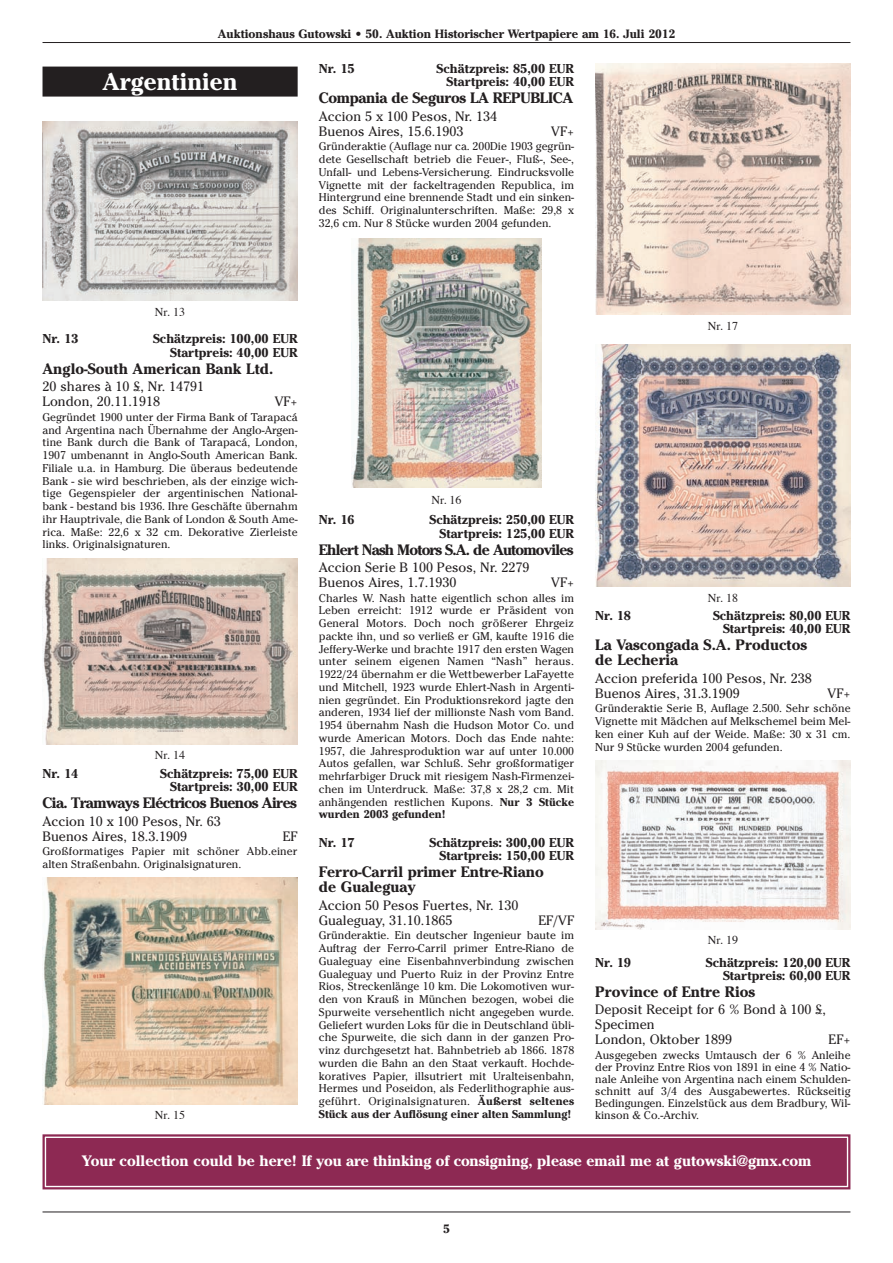
<style>
.page{position:relative;width:893px;height:1263px;background:#fff}
.page>*{position:absolute;margin:0;border:0;box-sizing:border-box;transform-origin:0 0}
.t1{font:700 24px "Cheltenham";color:#fff}
.t2{font:700 15px/15px "Cheltenham";color:#231f20}
.t3{font:700 15px "Cheltenham";color:#fff}
.t4{font:700 15px "Cheltenham";letter-spacing:-.04em;color:#231f20}
.t5{font:700 15px "Cheltenham";letter-spacing:-.05em;color:#231f20}
.t6{font:700 15px "Cheltenham";letter-spacing:-.025em;color:#231f20}
.t7{font:13.5px/15px "Cheltenham";color:#231f20}
.t8{font:700 12.75px/13.5px "Cheltenham";color:#231f20;text-align:right}
.t9{font:700 12px "Cheltenham";color:#231f20}
.t10{font:12px "Times";color:#231f20}
.t11{font:11.25px/12.8px "Cheltenham";color:#231f20;text-align:justify}
.s1{font-weight:700}
</style>
<div class="page">
<div style="left:43px;top:67px;width:255px;height:30px;background:#231f20"></div>
<hr style="left:43px;top:42px;width:807px;height:1px;background:#231f20">
<hr style="left:43px;top:1211px;width:807px;height:1px;background:#231f20">
<img style="left:43px;top:122px;width:255px;height:179px">
<img style="left:43px;top:559px;width:255px;height:185px">
<img style="left:43px;top:877px;width:255px;height:227px">
<div style="left:47px;top:1139px;width:799px;height:46px;background:#8d2953"></div>
<div style="left:43px;top:1134px;width:807px;height:55px;border:2px solid #8d2953"></div>
<div style="left:46px;top:1138px;width:801px;height:48px;border:1px solid #8d2953"></div>
<img style="left:352px;top:239px;width:189px;height:248px">
<img style="left:595px;top:64px;width:255px;height:250px">
<img style="left:595px;top:344px;width:255px;height:242px">
<img style="left:595px;top:761px;width:255px;height:168px">
<p class="t9" style="left:218px;top:30px;width:459px">Auktionshaus Gutowski • 50. Auktion Historischer Wertpapiere am 16. Juli 2012</p>
<h1 class="t1" style="left:102px;top:73px;width:137px">Argentinien</h1>
<p class="t10" style="left:155px;top:307px;width:32px">Nr. 13</p>
<p class="t8" style="left:319px;top:63px;width:37px">Nr. 15</p>
<p class="t8" style="left:437px;top:63px;width:139px">Schätzpreis: 85,00 EUR<br>Startpreis: 40,00 EUR</p>
<h2 class="t6" style="left:319px;top:93px;width:256px">Compania de Seguros LA REPUBLICA</h2>
<p class="t7" style="left:319px;top:108px;width:180px">Accion 5 x 100 Pesos, Nr. 134<br>Buenos Aires, 15.6.1903</p>
<p class="t7" style="left:551px;top:123px;width:24px">VF+</p>
<p class="t11" style="left:319px;top:140px;width:257px">Gründeraktie (Auflage nur ca. 200Die 1903 gegrün&shy;dete Gesellschaft betrieb die Feuer-, Fluß-, See-, Unfall- und Lebens-Versicherung. Eindrucksvolle Vignette mit der fackeltragenden Republica, im Hintergrund eine brennende Stadt und ein sinken&shy;des Schiff. Originalunterschriften. Maße: 29,8 x 32,6 cm. Nur 8 Stücke wurden 2004 gefunden.</p>
<p class="t10" style="left:708px;top:321px;width:32px">Nr. 17</p>
<p class="t8" style="left:43px;top:333px;width:37px">Nr. 13</p>
<p class="t8" style="left:153px;top:333px;width:146px">Schätzpreis: 100,00 EUR<br>Startpreis: 40,00 EUR</p>
<h2 class="t2" style="left:43px;top:363px;width:232px">Anglo-South American Bank Ltd.</h2>
<p class="t7" style="left:43px;top:379px;width:163px">20 shares à 10 £, Nr. 14791<br>London, 20.11.1918</p>
<p class="t7" style="left:275px;top:394px;width:24px">VF+</p>
<p class="t11" style="left:43px;top:410px;width:257px">Gegründet 1900 unter der Firma Bank of Tarapacá and Argentina nach Übernahme der Anglo-Argen&shy;tine Bank durch die Bank of Tarapacá, London, 1907 umbenannt in Anglo-South American Bank.<br>Filiale u.a. in Hamburg. Die überaus bedeutende Bank - sie wird beschrieben, als der einzige wich&shy;tige Gegenspieler der argentinischen National&shy;bank - bestand bis 1936. Ihre Geschäfte übernahm ihr Hauptrivale, die Bank of London &amp; South Ame&shy;rica. Maße: 22,6 x 32 cm. Dekorative Zierleiste links. Originalsignaturen.</p>
<p class="t10" style="left:431px;top:495px;width:32px">Nr. 16</p>
<p class="t8" style="left:319px;top:514px;width:37px">Nr. 16</p>
<p class="t8" style="left:429px;top:514px;width:146px">Schätzpreis: 250,00 EUR<br>Startpreis: 125,00 EUR</p>
<h2 class="t5" style="left:319px;top:544px;width:256px">Ehlert Nash Motors S.A. de Automoviles</h2>
<p class="t7" style="left:319px;top:560px;width:212px">Accion Serie B 100 Pesos, Nr. 2279<br>Buenos Aires, 1.7.1930</p>
<p class="t7" style="left:551px;top:575px;width:24px">VF+</p>
<p class="t11" style="left:319px;top:591px;width:257px">Charles W. Nash hatte eigentlich schon alles im Leben erreicht: 1912 wurde er Präsident von General Motors. Doch noch größerer Ehrgeiz packte ihn, und so verließ er GM, kaufte 1916 die Jeffery-Werke und brachte 1917 den ersten Wagen unter seinem eigenen Namen “Nash” heraus.<br>1922/24 übernahm er die Wettbewerber LaFayette und Mitchell, 1923 wurde Ehlert-Nash in Argenti&shy;nien gegründet. Ein Produktionsrekord jagte den anderen, 1934 lief der millionste Nash vom Band.<br>1954 übernahm Nash die Hudson Motor Co. und wurde American Motors. Doch das Ende nahte:<br>1957, die Jahresproduktion war auf unter 10.000<br>Autos gefallen, war Schluß. Sehr großformatiger mehrfarbiger Druck mit riesigem Nash-Firmenzei&shy;chen im Unterdruck. Maße: 37,8 x 28,2 cm. Mit anhängenden restlichen Kupons. <span class="s1">Nur 3 Stücke wurden 2003 gefunden!</span></p>
<p class="t8" style="left:319px;top:837px;width:37px">Nr. 17</p>
<p class="t8" style="left:429px;top:837px;width:146px">Schätzpreis: 300,00 EUR<br>Startpreis: 150,00 EUR</p>
<h2 class="t2" style="left:319px;top:866px;width:227px">Ferro-Carril primer Entre-Riano de Gualeguay</h2>
<p class="t7" style="left:319px;top:897px;width:201px">Accion 50 Pesos Fuertes, Nr. 130<br>Gualeguay, 31.10.1865</p>
<p class="t10" style="left:708px;top:593px;width:32px">Nr. 18</p>
<p class="t8" style="left:595px;top:610px;width:37px">Nr. 18</p>
<p class="t8" style="left:713px;top:610px;width:139px">Schätzpreis: 80,00 EUR<br>Startpreis: 40,00 EUR</p>
<h2 class="t2" style="left:595px;top:639px;width:213px">La Vascongada S.A. Productos de Lecheria</h2>
<p class="t7" style="left:595px;top:670px;width:218px">Accion preferida 100 Pesos, Nr. 238<br>Buenos Aires, 31.3.1909</p>
<p class="t7" style="left:827px;top:685px;width:24px">VF+</p>
<p class="t11" style="left:595px;top:702px;width:257px">Gründeraktie Serie B, Auflage 2.500. Sehr schöne Vignette mit Mädchen auf Melkschemel beim Mel&shy;ken einer Kuh auf der Weide. Maße: 30 x 31 cm.<br>Nur 9 Stücke wurden 2004 gefunden.</p>
<p class="t10" style="left:155px;top:750px;width:32px">Nr. 14</p>
<p class="t8" style="left:43px;top:768px;width:37px">Nr. 14</p>
<p class="t8" style="left:160px;top:768px;width:139px">Schätzpreis: 75,00 EUR<br>Startpreis: 30,00 EUR</p>
<h2 class="t4" style="left:43px;top:798px;width:256px">Cia. Tramways Eléctricos Buenos Aires</h2>
<p class="t7" style="left:43px;top:813px;width:180px">Accion 10 x 100 Pesos, Nr. 63<br>Buenos Aires, 18.3.1909</p>
<p class="t7" style="left:283px;top:828px;width:16px">EF</p>
<p class="t11" style="left:43px;top:845px;width:257px">Großformatiges Papier mit schöner Abb.einer alten Straßenbahn. Originalsignaturen.</p>
<p class="t7" style="left:538px;top:912px;width:37px">EF/VF</p>
<p class="t11" style="left:319px;top:929px;width:257px">Gründeraktie. Ein deutscher Ingenieur baute im Auftrag der Ferro-Carril primer Entre-Riano de Gualeguay eine Eisenbahnverbindung zwischen Gualeguay und Puerto Ruiz in der Provinz Entre Rios, Streckenlänge 10 km. Die Lokomotiven wur&shy;den von Krauß in München bezogen, wobei die Spurweite versehentlich nicht angegeben wurde.<br>Geliefert wurden Loks für die in Deutschland übli&shy;che Spurweite, die sich dann in der ganzen Pro&shy;vinz durchgesetzt hat. Bahnbetrieb ab 1866. 1878 wurden die Bahn an den Staat verkauft. Hochde&shy;koratives Papier, illsutriert mit Uralteisenbahn, Hermes und Poseidon, als Federlithographie aus&shy;geführt. Originalsignaturen. <span class="s1">Äußerst seltenes Stück aus der Auflösung einer alten Sammlung!</span></p>
<p class="t10" style="left:708px;top:935px;width:32px">Nr. 19</p>
<p class="t8" style="left:595px;top:957px;width:37px">Nr. 19</p>
<p class="t8" style="left:706px;top:957px;width:146px">Schätzpreis: 120,00 EUR<br>Startpreis: 60,00 EUR</p>
<h2 class="t2" style="left:595px;top:986px;width:161px">Province of Entre Rios</h2>
<p class="t7" style="left:595px;top:1002px;width:232px">Deposit Receipt for 6 % Bond à 100 £,<br>Specimen<br>London, Oktober 1899</p>
<p class="t7" style="left:829px;top:1032px;width:23px">EF+</p>
<p class="t11" style="left:595px;top:1049px;width:257px;line-height:12px">Ausgegeben zwecks Umtausch der 6 % Anleihe der Provinz Entre Rios von 1891 in eine 4 % Natio&shy;nale Anleihe von Argentina nach einem Schulden&shy;schnitt auf 3/4 des Ausgabewertes. Rückseitig Bedingungen. Einzelstück aus dem Bradbury, Wil&shy;kinson &amp; Co.-Archiv.</p>
<p class="t10" style="left:155px;top:1110px;width:32px">Nr. 15</p>
<h2 class="t3" style="left:82px;top:1155px;width:731px">Your collection could be here! If you are thinking of consigning, please email me at gutowski@gmx.com</h2>
<p class="t9" style="left:443px;top:1225px;width:8px">5</p>
</div>
